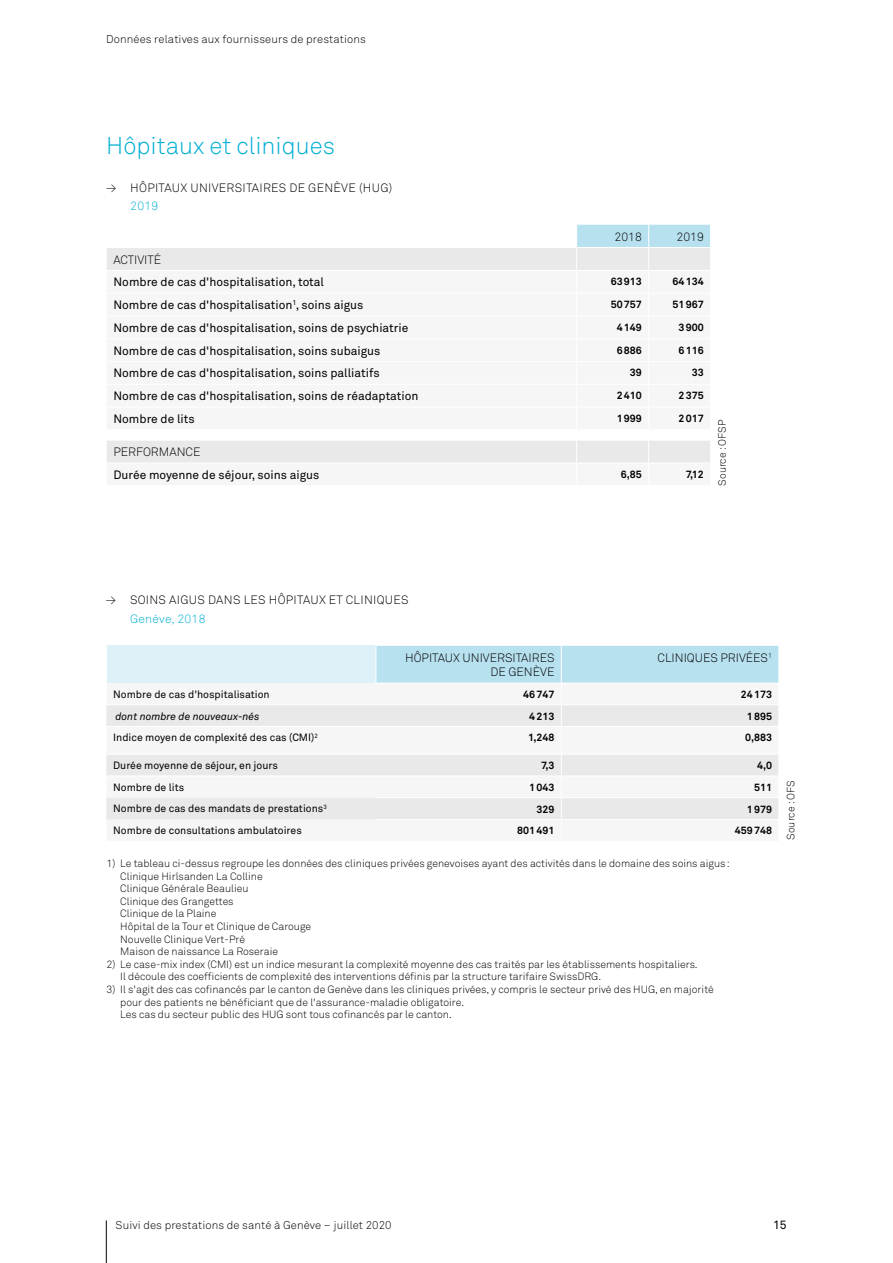
<style>
.page{position:relative;width:893px;height:1263px;background:#fff}
.page>*{position:absolute;margin:0;border:0;box-sizing:border-box;transform-origin:0 0}
.t1{font:300 24px "Akkurat";color:#00afd3}
.t2{font:12px "Akkurat";color:#000}
.t3{font:300 12px/14.4px "Akkurat";color:#000;text-align:right}
.t4{font:300 12px "Akkurat";letter-spacing:.025em;color:#000}
.t5{font:300 12px "Akkurat";letter-spacing:.025em;color:#00afd3}
.t6{font:300 11.25px "Akkurat";letter-spacing:.01em;color:#000}
.t7{font:300 10.5px/12.6px "Akkurat";color:#000}
.t8{font:10.5px "Akkurat";color:#000}
.t9{font:700 10.5px "Akkurat";color:#000}
.t10{font:italic 10.5px "Akkurat";color:#000}
</style>
<div class="page">
<hr style="left:106px;top:1220px;width:1px;height:43px;background:#000">
<svg style="left:107px;top:225px;width:603px;height:238px"></svg>
<hr style="left:107px;top:440px;width:470px;height:1px;background:#fff">
<hr style="left:577px;top:440px;width:72px;height:1px;background:#fff">
<hr style="left:649px;top:440px;width:62px;height:1px;background:#fff">
<div style="left:106px;top:646px;width:270px;height:37px;background:#def0f8"></div>
<svg style="left:106px;top:705px;width:270px;height:114px;fill:#e9e9e9"></svg>
<svg style="left:376px;top:646px;width:402px;height:173px"></svg>
<hr style="left:375px;top:683px;width:186px;height:1px;background:#fff">
<hr style="left:561px;top:683px;width:218px;height:1px;background:#fff">
<hr style="left:376px;top:704px;width:185px;height:1px;background:#fff">
<hr style="left:561px;top:704px;width:218px;height:1px;background:#fff">
<hr style="left:106px;top:726px;width:270px;height:1px;background:#fff">
<hr style="left:106px;top:754px;width:270px;height:1px;background:#fff">
<hr style="left:106px;top:775px;width:270px;height:1px;background:#fff">
<hr style="left:376px;top:726px;width:185px;height:1px;background:#fff">
<hr style="left:561px;top:726px;width:218px;height:1px;background:#fff">
<hr style="left:376px;top:754px;width:185px;height:1px;background:#fff">
<hr style="left:561px;top:754px;width:218px;height:1px;background:#fff">
<hr style="left:376px;top:775px;width:185px;height:1px;background:#fff">
<hr style="left:561px;top:775px;width:218px;height:1px;background:#fff">
<hr style="left:376px;top:797px;width:185px;height:1px;background:#fff">
<hr style="left:561px;top:797px;width:218px;height:1px;background:#fff">
<hr style="left:106px;top:646px;width:1px;height:37px;background:#fff">
<hr style="left:375px;top:646px;width:1px;height:37px;background:#fff">
<hr style="left:561px;top:646px;width:1px;height:37px;background:#fff">
<p class="t6" style="left:106px;top:32px;width:261px">Données relatives aux fournisseurs de prestations</p>
<h1 class="t1" style="left:106px;top:132px;width:230px">Hôpitaux et cliniques</h1>
<p class="t4" style="left:106px;top:180px;width:287px">≥ HÔPITAUX UNIVERSITAIRES DE GENÈVE (HUG)</p>
<p class="t5" style="left:130px;top:199px;width:30px">2019</p>
<p class="t3" style="left:615px;top:230px;width:29px">2018</p>
<p class="t3" style="left:676px;top:230px;width:29px">2019</p>
<p class="t3" style="left:113px;top:252px;width:49px">ACTIVITÉ</p>
<p class="t2" style="left:113px;top:275px;width:212px">Nombre de cas d'hospitalisation, total</p>
<p class="t9" style="left:611px;top:275px;width:33px">63913</p>
<p class="t9" style="left:673px;top:275px;width:33px">64134</p>
<p class="t2" style="left:113px;top:298px;width:251px">Nombre de cas d'hospitalisation<sup>1</sup>, soins aigus</p>
<p class="t9" style="left:611px;top:298px;width:33px">50757</p>
<p class="t9" style="left:673px;top:298px;width:33px">51967</p>
<p class="t2" style="left:113px;top:321px;width:296px">Nombre de cas d'hospitalisation, soins de psychiatrie</p>
<p class="t9" style="left:617px;top:321px;width:27px">4149</p>
<p class="t9" style="left:678px;top:321px;width:27px">3900</p>
<p class="t2" style="left:113px;top:343px;width:268px">Nombre de cas d'hospitalisation, soins subaigus</p>
<p class="t9" style="left:617px;top:343px;width:27px">6886</p>
<p class="t9" style="left:678px;top:343px;width:27px">6116</p>
<p class="t2" style="left:113px;top:366px;width:268px">Nombre de cas d'hospitalisation, soins palliatifs</p>
<p class="t9" style="left:630px;top:366px;width:13px">39</p>
<p class="t9" style="left:692px;top:366px;width:13px">33</p>
<p class="t2" style="left:113px;top:389px;width:307px">Nombre de cas d'hospitalisation, soins de réadaptation</p>
<p class="t9" style="left:617px;top:389px;width:27px">2410</p>
<p class="t9" style="left:678px;top:389px;width:27px">2375</p>
<p class="t2" style="left:113px;top:412px;width:83px">Nombre de lits</p>
<p class="t9" style="left:617px;top:412px;width:27px">1999</p>
<p class="t9" style="left:678px;top:412px;width:27px">2017</p>
<p class="t3" style="left:113px;top:445px;width:88px">PERFORMANCE</p>
<p class="t2" style="left:113px;top:468px;width:207px">Durée moyenne de séjour, soins aigus</p>
<p class="t9" style="left:621px;top:467px;width:23px">6,85</p>
<p class="t9" style="left:686px;top:467px;width:20px">7,12</p>
<p class="t7" style="left:716px;top:486px;width:67px;rotate:-90deg">Source : OFSP</p>
<p class="t4" style="left:106px;top:593px;width:304px">≥ SOINS AIGUS DANS LES HÔPITAUX ET CLINIQUES</p>
<p class="t5" style="left:130px;top:612px;width:77px">Genève, 2018</p>
<p class="t3" style="left:405px;top:651px;width:151px">HÔPITAUX UNIVERSITAIRES<br>DE GENÈVE</p>
<p class="t3" style="left:658px;top:651px;width:116px">CLINIQUES PRIVÉES<sup>1</sup></p>
<p class="t8" style="left:113px;top:688px;width:158px">Nombre de cas d'hospitalisation</p>
<p class="t9" style="left:523px;top:688px;width:33px">46747</p>
<p class="t9" style="left:741px;top:688px;width:33px">24173</p>
<p class="t10" style="left:115px;top:710px;width:146px">dont nombre de nouveaux-nés</p>
<p class="t9" style="left:529px;top:709px;width:27px">4213</p>
<p class="t9" style="left:747px;top:709px;width:27px">1895</p>
<p class="t8" style="left:113px;top:731px;width:206px">Indice moyen de complexité des cas (CMI)<sup>2</sup></p>
<p class="t9" style="left:528px;top:731px;width:28px">1,248</p>
<p class="t9" style="left:745px;top:731px;width:28px">0,883</p>
<p class="t8" style="left:113px;top:759px;width:166px">Durée moyenne de séjour, en jours</p>
<p class="t9" style="left:541px;top:759px;width:15px">7,3</p>
<p class="t9" style="left:757px;top:759px;width:17px">4,0</p>
<p class="t8" style="left:113px;top:781px;width:73px">Nombre de lits</p>
<p class="t9" style="left:529px;top:780px;width:27px">1043</p>
<p class="t9" style="left:754px;top:780px;width:19px">511</p>
<p class="t8" style="left:113px;top:803px;width:215px">Nombre de cas des mandats de prestations<sup>3</sup></p>
<p class="t9" style="left:537px;top:802px;width:19px">329</p>
<p class="t9" style="left:747px;top:802px;width:27px">1979</p>
<p class="t8" style="left:113px;top:824px;width:190px">Nombre de consultations ambulatoires</p>
<p class="t9" style="left:517px;top:824px;width:39px">801491</p>
<p class="t9" style="left:735px;top:824px;width:39px">459748</p>
<p class="t7" style="left:120px;top:857px;width:611px;text-indent:-14px">1) Le tableau ci-dessus regroupe les données des cliniques privées genevoises ayant des activités dans le domaine des soins aigus:<br>Clinique Hirlsanden La Colline<br>Clinique Générale Beaulieu<br>Clinique des Grangettes<br>Clinique de la Plaine<br>Hôpital de la Tour et Clinique de Carouge<br>Nouvelle Clinique Vert-Pré<br>Maison de naissance La Roseraie</p>
<p class="t7" style="left:120px;top:958px;width:579px;text-indent:-14px">2) Le case-mix index (CMI) est un indice mesurant la complexité moyenne des cas traités par les établissements hospitaliers.<br>Il découle des coefficients de complexité des interventions définis par la structure tarifaire SwissDRG.</p>
<p class="t7" style="left:120px;top:983px;width:595px;text-indent:-14px">3) Il s'agit des cas cofinancés par le canton de Genève dans les cliniques privées, y compris le secteur privé des HUG, en majorité pour des patients ne bénéficiant que de l'assurance-maladie obligatoire.<br>Les cas du secteur public des HUG sont tous cofinancés par le canton.</p>
<p class="t7" style="left:785px;top:840px;width:61px;rotate:-90deg">Source : OFS</p>
<p class="t6" style="left:116px;top:1218px;width:277px">Suivi des prestations de santé à Genève – juillet 2020</p>
<p class="t2" style="left:773px;top:1218px;width:15px">15</p>
</div>
